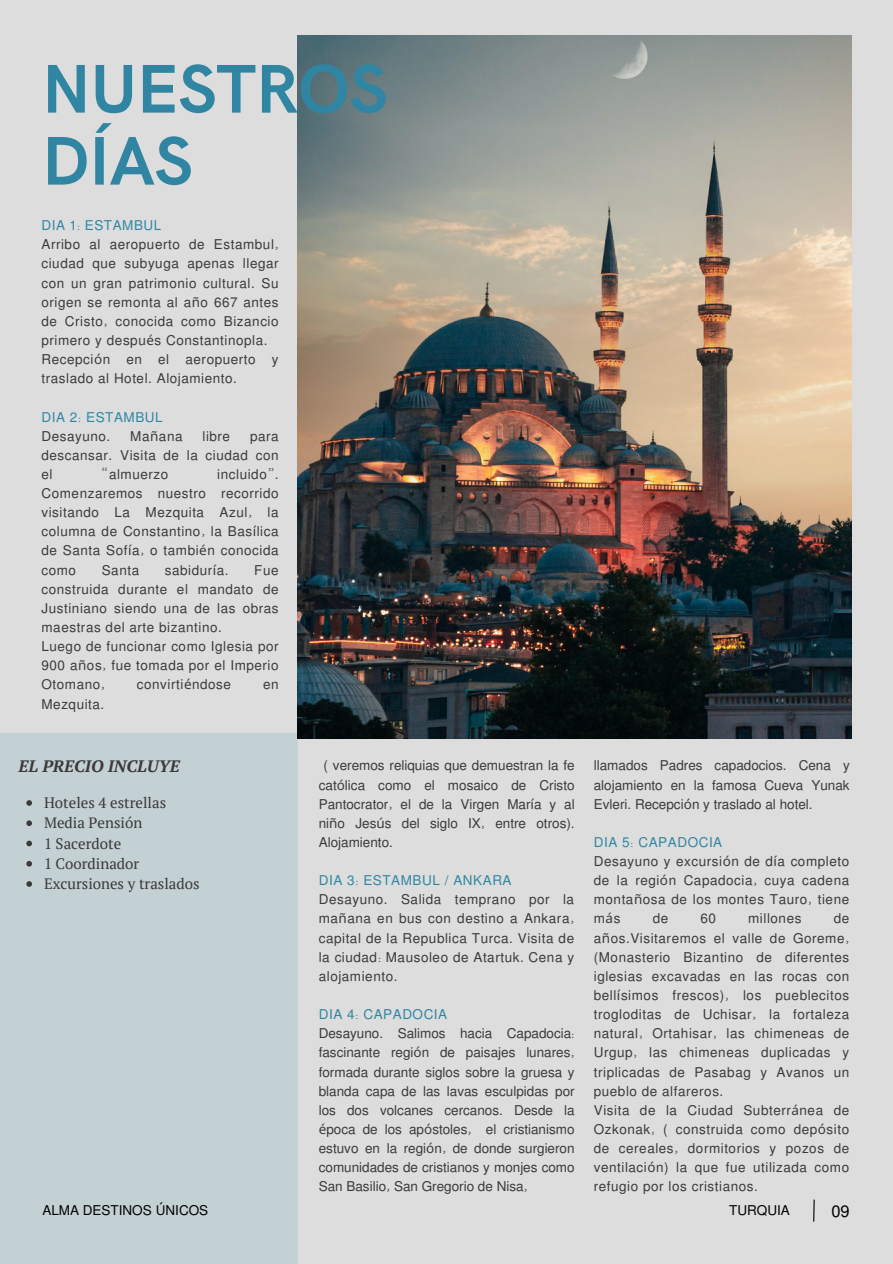
<style>
.page{position:relative;width:893px;height:1264px;background:#fff}
.page>*{position:absolute;margin:0;border:0;box-sizing:border-box;transform-origin:0 0}
.t1{font:700 69px "HK Grotesk";letter-spacing:-.005em;color:#3086a2}
.t2{font:italic 700 16.5px "PT Serif";color:#3b3939}
.t3{font:16.5px "Mukti";color:#000}
.t4{font:15px "PT Serif";color:#3b3939}
.t5{font:13.5px/19.2px "Mukti";letter-spacing:.04em;color:#3b3939;text-align:justify}
.t6{font:13.5px "Mukti";letter-spacing:.04em;color:#3086a2}
.t7{font:13.5px "Mukti";color:#000}
.s1{font-family:"Noto Sans"}
</style>
<div class="page">
<div style="left:0;top:0;width:892px;height:1263px;background:#ddd"></div>
<div style="left:0;top:733px;width:298px;height:530px;background:#c3d0d4"></div>
<svg style="left:813px;top:1199px;width:2px;height:23px"></svg>
<img style="left:298px;top:36px;width:553px;height:702px">
<svg style="left:26px;top:800px;width:6px;height:5px"></svg>
<svg style="left:26px;top:820px;width:6px;height:6px"></svg>
<svg style="left:26px;top:840px;width:6px;height:6px"></svg>
<svg style="left:26px;top:861px;width:6px;height:5px"></svg>
<svg style="left:26px;top:881px;width:6px;height:5px"></svg>
<p class="t1" style="left:42px;top:50px;width:347px">NUESTROS</p>
<p class="t1" style="left:42px;top:122px;width:152px">DÍAS</p>
<p class="t6" style="left:41px;top:216px;width:121px">DIA 1: ESTAMBUL</p>
<p class="t5" style="left:41px;top:234px;width:239px">Arribo al aeropuerto de Estambul, ciudad que subyuga apenas llegar con un gran patrimonio cultural. Su origen se remonta al a<span class="s1">ñ</span>o 667 antes de Cristo, conocida como Bizancio primero y despu<span class="s1">é</span>s Constantinopla.</p>
<p class="t5" style="left:41px;top:349px;width:239px">Recepci<span class="s1">ó</span>n en el aeropuerto y traslado al Hotel. Alojamiento.</p>
<p class="t6" style="left:41px;top:407px;width:123px">DIA 2: ESTAMBUL</p>
<p class="t5" style="left:41px;top:425px;width:70px">Desayuno.</p>
<p class="t5" style="left:130px;top:425px;width:54px">Ma<span class="s1">ñ</span>ana</p>
<p class="t5" style="left:202px;top:425px;width:29px">libre</p>
<p class="t5" style="left:41px;top:425px;width:239px;text-indent:208px">para descansar. Visita de la ciudad con el</p>
<p class="t5" style="left:101px;top:464px;width:68px">“almuerzo</p>
<p class="t5" style="left:41px;top:464px;width:239px;text-indent:176px">incluido”.<br>Comenzaremos nuestro recorrido visitando La Mezquita Azul, la columna de Constantino, la Bas<span class="s1">í</span>lica de Santa Sof<span class="s1">í</span>a, o tambi<span class="s1">é</span>n conocida como</p>
<p class="t5" style="left:102px;top:559px;width:39px">Santa</p>
<p class="t5" style="left:165px;top:559px;width:65px">sabidur<span class="s1">í</span>a.</p>
<p class="t5" style="left:41px;top:559px;width:239px;text-indent:213px">Fue construida durante el mandato de Justiniano siendo una de las obras maestras del arte bizantino.</p>
<p class="t5" style="left:41px;top:636px;width:239px">Luego de funcionar como Iglesia por 900 a<span class="s1">ñ</span>os, fue tomada por el Imperio Otomano,</p>
<p class="t5" style="left:137px;top:674px;width:96px">convirti<span class="s1">é</span>ndose</p>
<p class="t5" style="left:263px;top:674px;width:17px">en</p>
<p class="t5" style="left:41px;top:693px;width:64px">Mezquita.</p>
<p class="t2" style="left:18px;top:755px;width:163px">EL PRECIO INCLUYE</p>
<p class="t4" style="left:44px;top:792px;width:124px">Hoteles 4 estrellas</p>
<p class="t4" style="left:44px;top:812px;width:100px">Media Pensión</p>
<p class="t4" style="left:44px;top:833px;width:79px">1 Sacerdote</p>
<p class="t4" style="left:44px;top:853px;width:97px">1 Coordinador</p>
<p class="t4" style="left:44px;top:873px;width:157px">Excursiones y traslados</p>
<p class="t5" style="left:319px;top:755px;width:257px;text-indent:5px">( veremos reliquias que demuestran la fe cat<span class="s1">ó</span>lica como el mosaico de Cristo Pantocrator, el de la Virgen Mar<span class="s1">í</span>a y al ni<span class="s1">ñ</span>o Jes<span class="s1">ú</span>s del siglo IX, entre otros).<br>Alojamiento.</p>
<p class="t6" style="left:319px;top:870px;width:194px">DIA 3: ESTAMBUL / ANKARA</p>
<p class="t5" style="left:319px;top:889px;width:257px">Desayuno. Salida temprano por la ma<span class="s1">ñ</span>ana en bus con destino a Ankara, capital de la Republica Turca. Visita de la ciudad: Mausoleo de Atartuk. Cena y alojamiento.</p>
<p class="t6" style="left:319px;top:1004px;width:130px">DIA 4: CAPADOCIA</p>
<p class="t5" style="left:319px;top:1023px;width:257px">Desayuno. Salimos hacia Capadocia: fascinante regi<span class="s1">ó</span>n de paisajes lunares, formada durante siglos sobre la gruesa y blanda capa de las lavas esculpidas por los dos volcanes cercanos. Desde la <span class="s1">é</span>poca de los ap<span class="s1">ó</span>stoles, el cristianismo estuvo en la regi<span class="s1">ó</span>n, de donde surgieron comunidades de cristianos y monjes como San Basilio, San Gregorio de Nisa,</p>
<p class="t5" style="left:593px;top:755px;width:257px">llamados Padres capadocios. Cena y alojamiento en la famosa Cueva Yunak Evleri. Recepci<span class="s1">ó</span>n y traslado al hotel.</p>
<p class="t6" style="left:593px;top:832px;width:130px">DIA 5: CAPADOCIA</p>
<p class="t5" style="left:593px;top:851px;width:257px">Desayuno y excursi<span class="s1">ó</span>n de d<span class="s1">í</span>a completo de la regi<span class="s1">ó</span>n Capadocia, cuya cadena monta<span class="s1">ñ</span>osa de los montes Tauro, tiene m<span class="s1">á</span>s</p>
<p class="t5" style="left:593px;top:908px;width:257px;text-indent:240px">de a<span class="s1">ñ</span>os.Visitaremos el valle de Goreme, (Monasterio Bizantino de diferentes iglesias excavadas en las rocas con bell<span class="s1">í</span>simos frescos), los pueblecitos trogloditas de Uchisar, la fortaleza natural, Ortahisar, las chimeneas de Urgup, las chimeneas duplicadas y triplicadas de Pasabag y Avanos un pueblo de alfareros.</p>
<p class="t5" style="left:593px;top:1099px;width:257px">Visita de la Ciudad Subterr<span class="s1">á</span>nea de Ozkonak, ( construida como dep<span class="s1">ó</span>sito de cereales, dormitorios y pozos de ventilaci<span class="s1">ó</span>n) la que fue utilizada como refugio por los cristianos.</p>
<p class="t5" style="left:652px;top:908px;width:17px">de</p>
<p class="t5" style="left:700px;top:908px;width:17px">60</p>
<p class="t5" style="left:748px;top:908px;width:55px">millones</p>
<p class="t7" style="left:42px;top:1200px;width:167px">ALMA DESTINOS <span class="s1">Ú</span>NICOS</p>
<p class="t7" style="left:729px;top:1200px;width:62px">TURQUIA</p>
<p class="t3" style="left:831px;top:1199px;width:20px">09</p>
</div>
